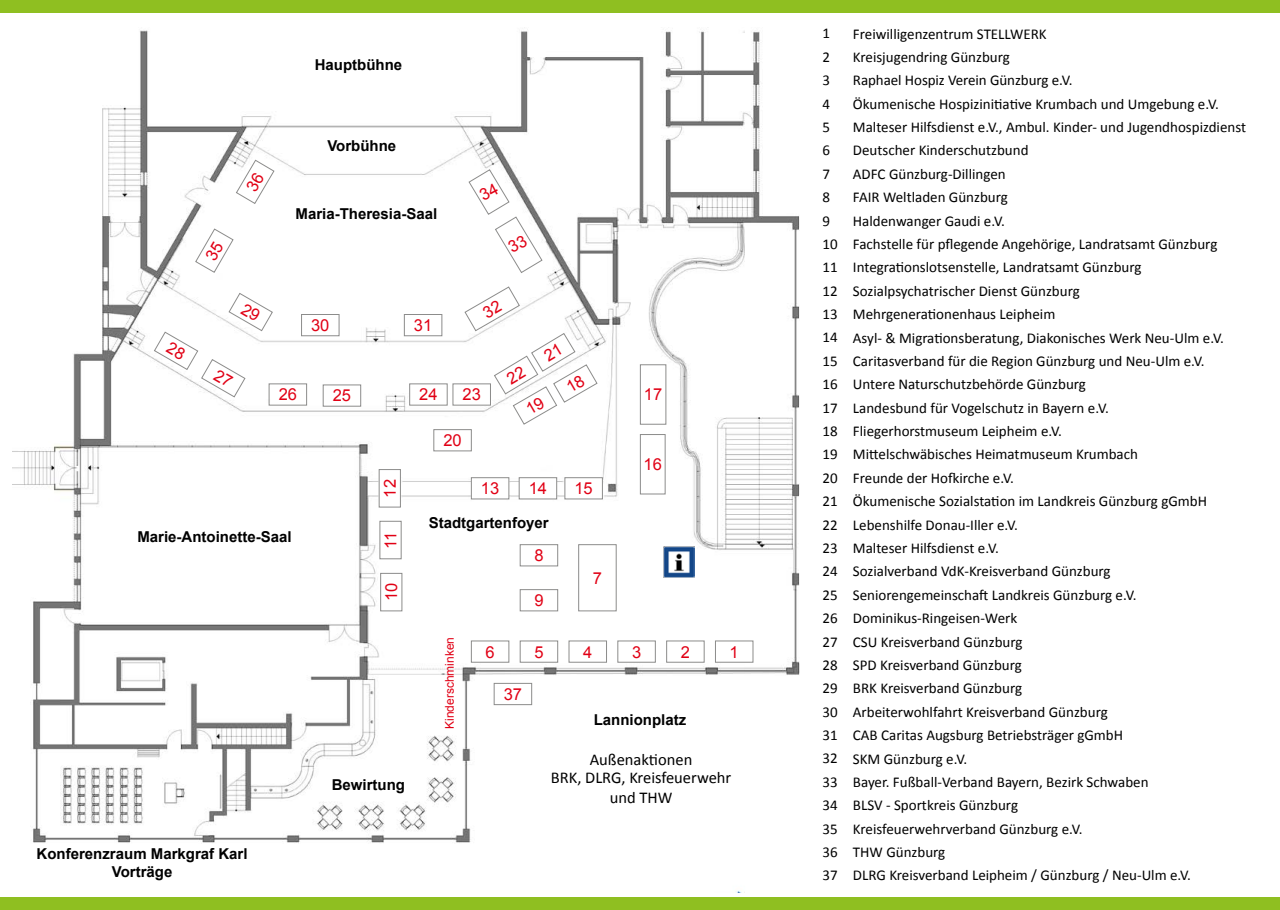
<style>
.page{position:relative;width:1280px;height:910px;background:#fff}
.page>*{position:absolute;margin:0;border:0;box-sizing:border-box;transform-origin:0 0}
.t1{font:16.5px/18px "Calibri";color:#000;text-align:center}
.t2{font:16.5px "Arial";color:#e10015}
.t3{font:15px/23.4px "Calibri";color:#000}
.t4{font:700 15px/18px "Arial";color:#000;text-align:center}
.t5{font:12px "Arial";color:#e10015}
</style>
<div class="page">
<div style="left:0;top:897px;width:1280px;height:13px;background:#8fbf21"></div>
<img style="left:13px;top:27px;width:786px;height:866px">
<div style="left:301px;top:314px;width:38px;height:22px;border:1px solid #8c8c8b"></div>
<div style="left:404px;top:314px;width:38px;height:22px;border:1px solid #8c8c8b"></div>
<div style="left:269px;top:383px;width:38px;height:22px;border:1px solid #8c8c8b"></div>
<div style="left:323px;top:385px;width:38px;height:22px;border:1px solid #8c8c8b"></div>
<div style="left:409px;top:383px;width:39px;height:22px;border:1px solid #8c8c8b"></div>
<div style="left:453px;top:383px;width:38px;height:22px;border:1px solid #8c8c8b"></div>
<div style="left:433px;top:429px;width:39px;height:22px;border:1px solid #8c8c8b"></div>
<div style="left:565px;top:478px;width:37px;height:21px;background:#fff"></div>
<div style="left:564px;top:477px;width:39px;height:22px;border:1px solid #8c8c8b"></div>
<div style="left:519px;top:478px;width:38px;height:21px;background:#fff"></div>
<div style="left:519px;top:477px;width:38px;height:22px;border:1px solid #8c8c8b"></div>
<div style="left:471px;top:478px;width:38px;height:21px;background:#fff"></div>
<div style="left:471px;top:477px;width:38px;height:22px;border:1px solid #8c8c8b"></div>
<div style="left:379px;top:470px;width:21px;height:37px;background:#fff"></div>
<div style="left:379px;top:469px;width:22px;height:38px;border:1px solid #8c8c8b"></div>
<div style="left:520px;top:545px;width:38px;height:21px;background:#fff"></div>
<div style="left:520px;top:544px;width:38px;height:22px;border:1px solid #8c8c8b"></div>
<div style="left:520px;top:590px;width:38px;height:21px;background:#fff"></div>
<div style="left:520px;top:589px;width:38px;height:22px;border:1px solid #8c8c8b"></div>
<div style="left:579px;top:545px;width:37px;height:66px;background:#fff"></div>
<div style="left:578px;top:544px;width:38px;height:67px;border:1px solid #8c8c8b"></div>
<div style="left:640px;top:364px;width:26px;height:61px;border:1px solid #8c8c8b"></div>
<img style="left:663px;top:547px;width:31px;height:31px">
<div style="left:471px;top:641px;width:38px;height:21px;background:#fff"></div>
<div style="left:471px;top:641px;width:38px;height:22px;border:1px solid #8c8c8b"></div>
<div style="left:520px;top:641px;width:38px;height:21px;background:#fff"></div>
<div style="left:520px;top:641px;width:38px;height:22px;border:1px solid #8c8c8b"></div>
<div style="left:569px;top:641px;width:37px;height:21px;background:#fff"></div>
<div style="left:569px;top:641px;width:38px;height:22px;border:1px solid #8c8c8b"></div>
<div style="left:618px;top:641px;width:37px;height:21px;background:#fff"></div>
<div style="left:617px;top:641px;width:39px;height:22px;border:1px solid #8c8c8b"></div>
<div style="left:667px;top:641px;width:37px;height:21px;background:#fff"></div>
<div style="left:666px;top:641px;width:38px;height:22px;border:1px solid #8c8c8b"></div>
<div style="left:715px;top:641px;width:38px;height:21px;background:#fff"></div>
<div style="left:715px;top:641px;width:38px;height:22px;border:1px solid #8c8c8b"></div>
<div style="left:380px;top:521px;width:21px;height:38px;background:#fff"></div>
<div style="left:379px;top:521px;width:22px;height:38px;border:1px solid #8c8c8b"></div>
<div style="left:381px;top:573px;width:21px;height:38px;background:#fff"></div>
<div style="left:380px;top:573px;width:22px;height:38px;border:1px solid #8c8c8b"></div>
<div style="left:640px;top:434px;width:25px;height:60px;border:1px solid #8c8c8b"></div>
<div style="left:0;top:0;width:1280px;height:13px;background:#8fbf21"></div>
<div style="left:494px;top:683px;width:38px;height:22px;background:#fff"></div>
<div style="left:494px;top:683px;width:38px;height:22px;border:1px solid #8c8c8b"></div>
<svg style="left:235px;top:159px;width:40px;height:45px"></svg>
<svg style="left:195px;top:228px;width:39px;height:45px"></svg>
<svg style="left:153px;top:292px;width:120px;height:106px"></svg>
<svg style="left:464px;top:286px;width:134px;height:139px"></svg>
<svg style="left:468px;top:169px;width:75px;height:105px"></svg>
<p class="t4" style="left:315px;top:56px;width:89px">Hauptbühne</p>
<p class="t4" style="left:327px;top:137px;width:70px">Vorbühne</p>
<p class="t4" style="left:296px;top:205px;width:143px">Maria-Theresia-Saal</p>
<p class="t2" style="left:311px;top:314px;width:20px">30</p>
<p class="t2" style="left:414px;top:314px;width:20px">31</p>
<p class="t2" style="left:279px;top:383px;width:20px">26</p>
<p class="t2" style="left:333px;top:384px;width:20px">25</p>
<p class="t2" style="left:419px;top:383px;width:20px">24</p>
<p class="t2" style="left:462px;top:383px;width:20px">23</p>
<p class="t2" style="left:443px;top:429px;width:20px">20</p>
<p class="t2" style="left:378px;top:497px;width:20px;rotate:-90deg">12</p>
<p class="t2" style="left:481px;top:477px;width:20px">13</p>
<p class="t2" style="left:529px;top:477px;width:20px">14</p>
<p class="t2" style="left:574px;top:477px;width:20px">15</p>
<p class="t4" style="left:137px;top:528px;width:156px">Marie-Antoinette-Saal</p>
<p class="t2" style="left:379px;top:549px;width:19px;rotate:-90deg">11</p>
<p class="t2" style="left:380px;top:601px;width:20px;rotate:-90deg">10</p>
<p class="t4" style="left:429px;top:513px;width:122px">Stadtgartenfoyer</p>
<p class="t2" style="left:534px;top:544px;width:11px">8</p>
<p class="t2" style="left:534px;top:589px;width:11px">9</p>
<p class="t2" style="left:593px;top:566px;width:11px">7</p>
<p class="t2" style="left:644px;top:383px;width:20px">17</p>
<p class="t2" style="left:644px;top:453px;width:20px">16</p>
<p class="t4" style="left:37px;top:845px;width:212px">Konferenzraum Markgraf Karl<br>Vorträge</p>
<p class="t4" style="left:332px;top:776px;width:75px">Bewirtung</p>
<p class="t5" style="left:441px;top:729px;width:94px;rotate:-90deg">Kinderschminken</p>
<p class="t2" style="left:485px;top:640px;width:11px">6</p>
<p class="t2" style="left:534px;top:640px;width:11px">5</p>
<p class="t2" style="left:583px;top:640px;width:11px">4</p>
<p class="t2" style="left:632px;top:640px;width:11px">3</p>
<p class="t2" style="left:681px;top:640px;width:11px">2</p>
<p class="t2" style="left:730px;top:640px;width:11px">1</p>
<p class="t2" style="left:504px;top:683px;width:20px">37</p>
<p class="t4" style="left:594px;top:711px;width:94px">Lannionplatz</p>
<p class="t1" style="left:551px;top:750px;width:182px">Außenaktionen<br>BRK, DLRG, Kreisfeuerwehr</p>
<p class="t1" style="left:610px;top:788px;width:64px">und THW</p>
<p class="t3" style="left:822px;top:21px;width:9px">1</p>
<p class="t3" style="left:853px;top:21px;width:195px">Freiwilligenzentrum STELLWERK</p>
<p class="t3" style="left:822px;top:45px;width:9px">2</p>
<p class="t3" style="left:853px;top:45px;width:158px">Kreisjugendring Günzburg</p>
<p class="t3" style="left:822px;top:68px;width:9px">3</p>
<p class="t3" style="left:853px;top:68px;width:221px">Raphael Hospiz Verein Günzburg e.V.</p>
<p class="t3" style="left:822px;top:92px;width:9px">4</p>
<p class="t3" style="left:853px;top:92px;width:367px">Ökumenische Hospizinitiative Krumbach und Umgebung e.V.</p>
<p class="t3" style="left:822px;top:115px;width:9px">5</p>
<p class="t3" style="left:853px;top:115px;width:395px">Malteser Hilfsdienst e.V., Ambul. Kinder- und Jugendhospizdienst</p>
<p class="t3" style="left:822px;top:138px;width:9px">6</p>
<p class="t3" style="left:853px;top:138px;width:177px">Deutscher Kinderschutzbund</p>
<p class="t3" style="left:822px;top:162px;width:9px">7</p>
<p class="t3" style="left:853px;top:162px;width:154px">ADFC Günzburg-Dillingen</p>
<p class="t3" style="left:822px;top:185px;width:9px">8</p>
<p class="t3" style="left:853px;top:185px;width:157px">FAIR Weltladen Günzburg</p>
<p class="t3" style="left:822px;top:208px;width:9px">9</p>
<p class="t3" style="left:822px;top:208px;width:403px;text-indent:31px">Haldenwanger Gaudi e.V.<br>10 Fachstelle für pflegende Angehörige, Landratsamt Günzburg 11 Integrationslotsenstelle, Landratsamt Günzburg<br>12 Sozialpsychatrischer Dienst Günzburg<br>13 Mehrgenerationenhaus Leipheim<br>14 Asyl- &amp; Migrationsberatung, Diakonisches Werk Neu-Ulm e.V.<br>15 Caritasverband für die Region Günzburg und Neu-Ulm e.V.<br>16 Untere Naturschutzbehörde Günzburg<br>17 Landesbund für Vogelschutz in Bayern e.V.<br>18 Fliegerhorstmuseum Leipheim e.V.<br>19 Mittelschwäbisches Heimatmuseum Krumbach<br>20 Freunde der Hofkirche e.V.<br>21 Ökumenische Sozialstation im Landkreis Günzburg gGmbH 22 Lebenshilfe Donau-Iller e.V.<br>23 Malteser Hilfsdienst e.V.<br>24 Sozialverband VdK-Kreisverband Günzburg<br>25 Seniorengemeinschaft Landkreis Günzburg e.V.<br>26 Dominikus-Ringeisen-Werk<br>27 CSU Kreisverband Günzburg<br>28 SPD Kreisverband Günzburg<br>29 BRK Kreisverband Günzburg<br>30 Arbeiterwohlfahrt Kreisverband Günzburg<br>31 CAB Caritas Augsburg Betriebsträger gGmbH<br>32 SKM Günzburg e.V.<br>33 Bayer. Fußball-Verband Bayern, Bezirk Schwaben<br>34 BLSV - Sportkreis Günzburg<br>35 Kreisfeuerwehrverband Günzburg e.V.<br>36 THW Günzburg<br>37 DLRG Kreisverband Leipheim / Günzburg / Neu-Ulm e.V.</p>
</div>
